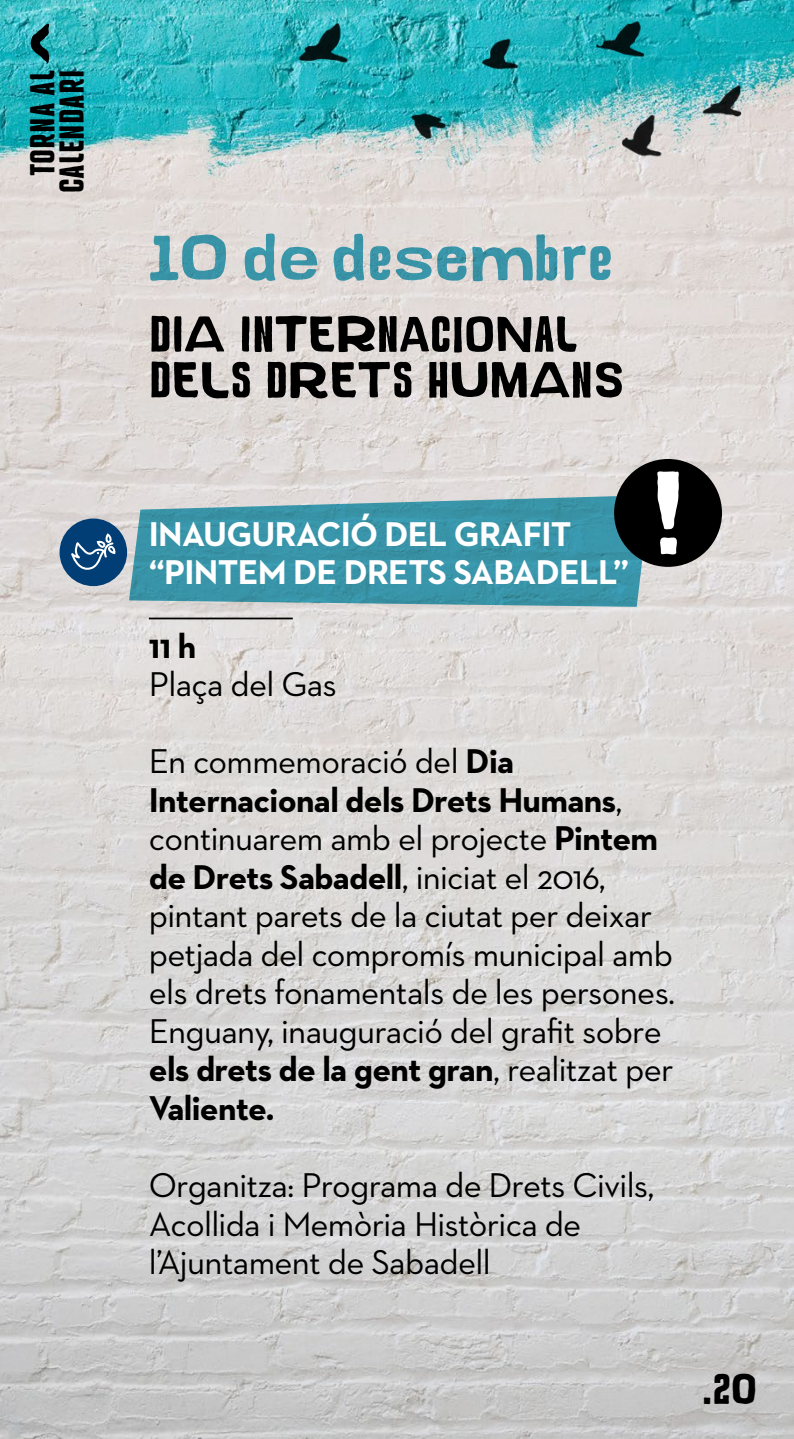
<style>
.page{position:relative;width:794px;height:1439px;background:#fff}
.page>*{position:absolute;margin:0;border:0;box-sizing:border-box;transform-origin:0 0}
.t1{font:64.23px "Hawkes Bold Variable Width";color:#41adc6}
.t2{font:50.75px/45.7px "Hawkes Bold Variable Width";color:#000}
.t3{font:42.7px "Hawkes Bold Variable Width";color:#000}
.t4{font:35px/38.5px "Neutraface 2 Text";letter-spacing:-.02em;color:#000}
.t5{font:700 35px/38.5px "Neutraface 2 Text";letter-spacing:-.02em;color:#fff}
.t6{font:700 35px "Neutraface 2 Text";color:#000}
.t7{font:34.65px/29.2px "Hawkes Bold Variable Width";color:#000;text-align:center}
.s1{font-weight:700}
</style>
<div class="page">
<img style="left:0;top:0;width:794px;height:1439px">
<div style="left:60px;top:518px;width:67px;height:68px;background:#003e75;border-radius:50%"></div>
<svg style="left:71px;top:533px;width:45px;height:37px"></svg>
<img style="left:277px;top:5px;width:497px;height:159px">
<svg style="left:129px;top:495px;width:521px;height:112px;background:#4b9bad"></svg>
<hr style="left:149px;top:617px;width:144px;height:2px;background:#000">
<div style="left:614px;top:459px;width:108px;height:108px;background:#000;border-radius:50%"></div>
<svg style="left:657px;top:471px;width:22px;height:84px"></svg>
<svg style="left:30px;top:23px;width:20px;height:41px"></svg>
<p class="t7" style="left:25px;top:193px;width:125px;rotate:-90deg">TORNA AL<br>CALENDARI</p>
<h1 class="t1" style="left:149px;top:208px;width:466px">10 de desembre</h1>
<h2 class="t2" style="left:149px;top:307px;width:475px">DIA INTERNACIONAL<br>DELS DRETS HUMANS</h2>
<p class="t5" style="left:149px;top:514px;width:482px">INAUGURACIÓ DEL GRAFIT “PINTEM DE DRETS SABADELL”</p>
<p class="t6" style="left:149px;top:623px;width:49px">11 h</p>
<p class="t4" style="left:149px;top:665px;width:190px">Plaça del Gas</p>
<p class="t4" style="left:149px;top:742px;width:528px">En commemoració del <span class="s1">Dia Internacional dels Drets Humans</span>, continuarem amb el projecte <span class="s1">Pintem de Drets Sabadell</span>, iniciat el 2016, pintant parets de la ciutat per deixar petjada del compromís municipal amb els drets fonamentals de les persones.<br>Enguany, inauguració del grafit sobre <span class="s1">els drets de la gent gran</span>, realitzat per <span class="s1">Valiente.</span></p>
<p class="t4" style="left:149px;top:1165px;width:507px">Organitza: Programa de Drets Civils,<br>Acollida i Memòria Històrica de l’Ajuntament de Sabadell</p>
<p class="t3" style="left:700px;top:1356px;width:58px">.20</p>
</div>
